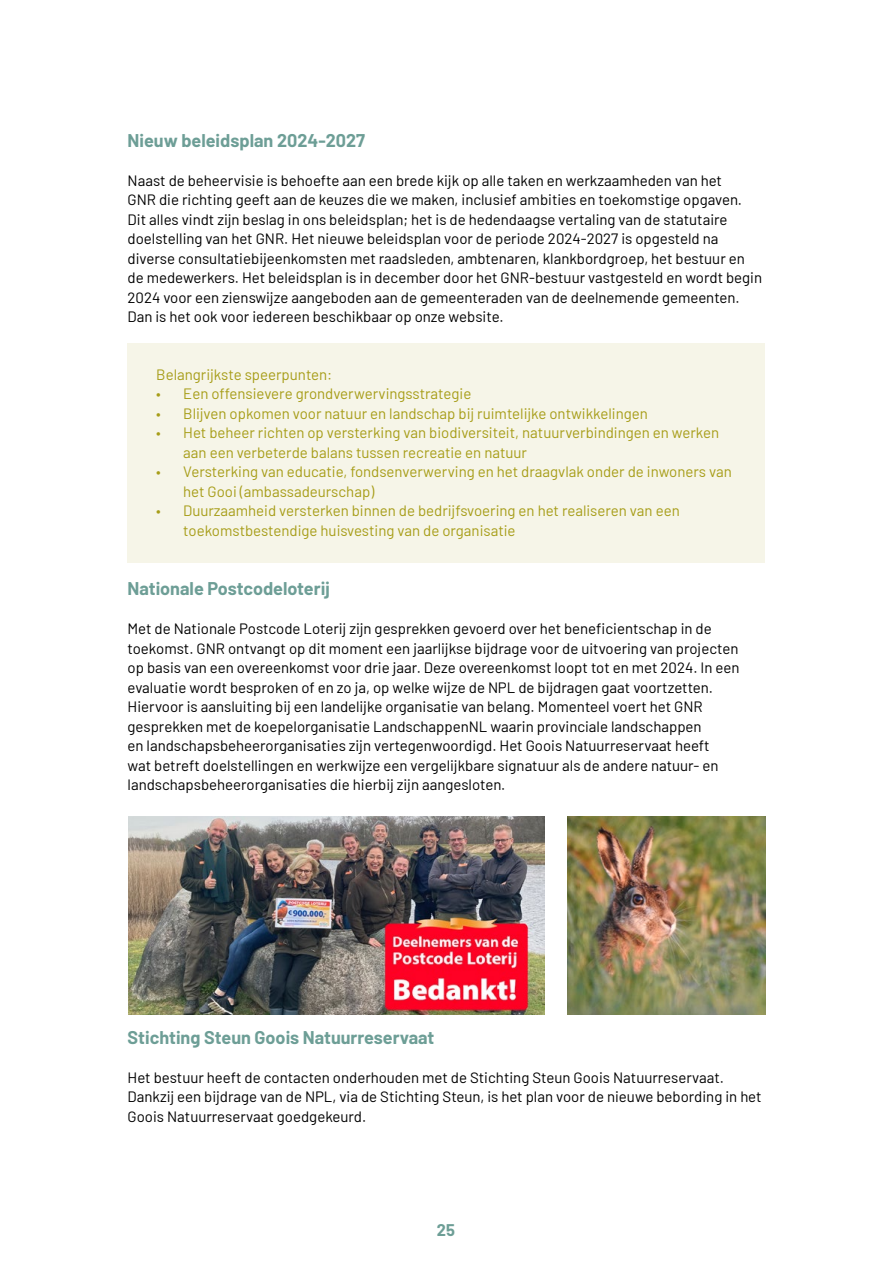
<style>
.page{position:relative;width:893px;height:1263px;background:#fff}
.page>*{position:absolute;margin:0;border:0;box-sizing:border-box;transform-origin:0 0}
.t1{font:700 18px "Barlow";color:#6d9e96}
.t2{font:700 16.5px "Barlow";color:#6d9e96}
.t3{font:15px/19.5px "Barlow";color:#000}
.t4{font:15px/19.5px "Barlow";color:#a79d18}
</style>
<div class="page">
<div style="left:128px;top:343px;width:637px;height:219px;background:#f6f5e8"></div>
<img style="left:128px;top:816px;width:416px;height:199px">
<img style="left:567px;top:816px;width:198px;height:198px">
<p class="t1" style="left:128px;top:127px;width:239px">Nieuw beleidsplan 2024-2027</p>
<p class="t3" style="left:128px;top:170px;width:636px">Naast de beheervisie is behoefte aan een brede kijk op alle taken en werkzaamheden van het<br>GNR die richting geeft aan de keuzes die we maken, inclusief ambities en toekomstige opgaven.<br>Dit alles vindt zijn beslag in ons beleidsplan; het is de hedendaagse vertaling van de statutaire doelstelling van het GNR. Het nieuwe beleidsplan voor de periode 2024-2027 is opgesteld na diverse consultatiebijeenkomsten met raadsleden, ambtenaren, klankbordgroep, het bestuur en de medewerkers. Het beleidsplan is in december door het GNR-bestuur vastgesteld en wordt begin 2024 voor een zienswijze aangeboden aan de gemeenteraden van de deelnemende gemeenten.<br>Dan is het ook voor iedereen beschikbaar op onze website.</p>
<p class="t4" style="left:156px;top:364px;width:178px">Belangrijkste speerpunten:</p>
<p class="t4" style="left:156px;top:383px;width:317px">• Een offensievere grondverwervingsstrategie</p>
<p class="t4" style="left:156px;top:403px;width:493px">• Blijven opkomen voor natuur en landschap bij ruimtelijke ontwikkelingen</p>
<p class="t4" style="left:183px;top:422px;width:537px;text-indent:-27px">• Het beheer richten op versterking van biodiversiteit, natuurverbindingen en werken aan een verbeterde balans tussen recreatie en natuur</p>
<p class="t4" style="left:183px;top:461px;width:550px;text-indent:-27px">• Versterking van educatie, fondsenverwerving en het draagvlak onder de inwoners van het Gooi (ambassadeurschap)</p>
<p class="t4" style="left:183px;top:500px;width:498px;text-indent:-27px">• Duurzaamheid versterken binnen de bedrijfsvoering en het realiseren van een toekomstbestendige huisvesting van de organisatie</p>
<p class="t1" style="left:128px;top:576px;width:204px">Nationale Postcodeloterij</p>
<p class="t3" style="left:128px;top:618px;width:613px">Met de Nationale Postcode Loterij zijn gesprekken gevoerd over het beneficientschap in de toekomst. GNR ontvangt op dit moment een jaarlijkse bijdrage voor de uitvoering van projecten op basis van een overeenkomst voor drie jaar. Deze overeenkomst loopt tot en met 2024. In een evaluatie wordt besproken of en zo ja, op welke wijze de NPL de bijdragen gaat voortzetten.<br>Hiervoor is aansluiting bij een landelijke organisatie van belang. Momenteel voert het GNR gesprekken met de koepelorganisatie LandschappenNL waarin provinciale landschappen<br>en landschapsbeheerorganisaties zijn vertegenwoordigd. Het Goois Natuurreservaat heeft<br>wat betreft doelstellingen en werkwijze een vergelijkbare signatuur als de andere natuur- en landschapsbeheerorganisaties die hierbij zijn aangesloten.</p>
<p class="t1" style="left:128px;top:1024px;width:308px">Stichting Steun Goois Natuurreservaat</p>
<p class="t3" style="left:128px;top:1067px;width:636px">Het bestuur heeft de contacten onderhouden met de Stichting Steun Goois Natuurreservaat.<br>Dankzij een bijdrage van de NPL, via de Stichting Steun, is het plan voor de nieuwe bebording in het<br>Goois Natuurreservaat goedgekeurd.</p>
<p class="t2" style="left:437px;top:1218px;width:20px">25</p>
</div>
